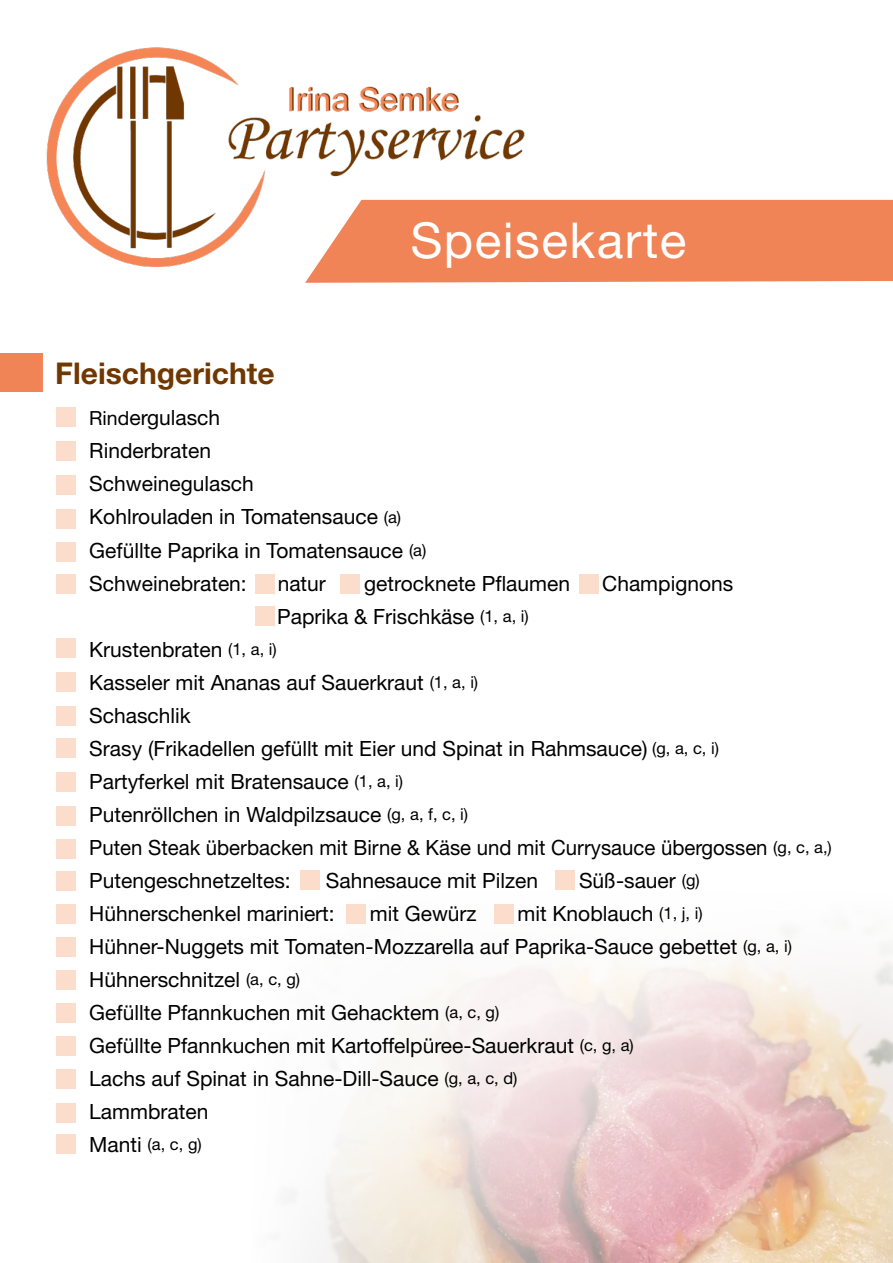
<style>
.page{position:relative;width:893px;height:1263px;background:#fff}
.page>*{position:absolute;margin:0;border:0;box-sizing:border-box;transform-origin:0 0}
.t1{font:49.5px "Helvetica Neue";letter-spacing:.03em;color:#fff}
.t2{font:700 30px "Helvetica Neue";color:#713700}
.t3{font:21px/33px "Helvetica Neue";color:#000}
.t4{font:16.5px "Helvetica Neue";color:#000}
.s1{font-size:19.5px}
.s2{font-size:16.5px}
.s3{font-size:21px}
</style>
<div class="page">
<img style="left:287px;top:884px;width:606px;height:379px">
<div style="left:0;top:353px;width:43px;height:38px;background:#f08456"></div>
<img style="left:46px;top:47px;width:527px;height:220px">
<svg style="left:305px;top:200px;width:588px;height:83px;background:#f18c61"></svg>
<div style="left:56px;top:407px;width:19px;height:19px;background:#fcddcc"></div>
<div style="left:56px;top:442px;width:19px;height:19px;background:#fcddcc"></div>
<div style="left:56px;top:475px;width:19px;height:19px;background:#fcddcc"></div>
<div style="left:56px;top:509px;width:19px;height:20px;background:#fcddcc"></div>
<div style="left:56px;top:543px;width:19px;height:19px;background:#fcddcc"></div>
<div style="left:56px;top:574px;width:19px;height:19px;background:#fcddcc"></div>
<div style="left:56px;top:639px;width:19px;height:19px;background:#fcddcc"></div>
<div style="left:56px;top:673px;width:19px;height:19px;background:#fcddcc"></div>
<div style="left:56px;top:707px;width:19px;height:19px;background:#fcddcc"></div>
<div style="left:56px;top:739px;width:19px;height:19px;background:#fcddcc"></div>
<div style="left:56px;top:773px;width:19px;height:19px;background:#fcddcc"></div>
<div style="left:56px;top:807px;width:19px;height:19px;background:#fcddcc"></div>
<div style="left:56px;top:840px;width:19px;height:19px;background:#fcddcc"></div>
<div style="left:56px;top:871px;width:19px;height:20px;background:#fcddcc"></div>
<div style="left:56px;top:904px;width:19px;height:20px;background:#fcddcc"></div>
<div style="left:56px;top:937px;width:19px;height:19px;background:#fcddcc"></div>
<div style="left:56px;top:970px;width:19px;height:19px;background:#fcddcc"></div>
<div style="left:56px;top:1003px;width:19px;height:19px;background:#fcddcc"></div>
<div style="left:56px;top:1036px;width:19px;height:19px;background:#fcddcc"></div>
<div style="left:56px;top:1069px;width:19px;height:19px;background:#fcddcc"></div>
<div style="left:56px;top:1103px;width:19px;height:19px;background:#fcddcc"></div>
<div style="left:255px;top:574px;width:19px;height:19px;background:#fcddcc"></div>
<div style="left:255px;top:606px;width:19px;height:19px;background:#fcddcc"></div>
<div style="left:301px;top:871px;width:19px;height:19px;background:#fcddcc"></div>
<div style="left:347px;top:905px;width:19px;height:19px;background:#fcddcc"></div>
<div style="left:494px;top:905px;width:19px;height:19px;background:#fcddcc"></div>
<div style="left:555px;top:871px;width:19px;height:19px;background:#fcddcc"></div>
<div style="left:340px;top:574px;width:19px;height:19px;background:#fcddcc"></div>
<div style="left:579px;top:574px;width:19px;height:19px;background:#fcddcc"></div>
<div style="left:56px;top:1134px;width:19px;height:19px;background:#fcddcc"></div>
<h1 class="t1" style="left:410px;top:211px;width:278px">Speisekarte</h1>
<h2 class="t2" style="left:55px;top:355px;width:221px">Fleischgerichte</h2>
<p class="t3" style="left:89px;top:401px;width:339px"><span class="s1">Rind</span>ergulasch<br>Rinderbraten<br>Schweinegulasch<br>Kohlrouladen in Tomatensauce <span class="s2">(a)<br></span>Gefüllte Paprika in Tomatensauce <span class="s2">(a)<br></span>Schweinebraten:</p>
<p class="t3" style="left:278px;top:566px;width:50px">natur</p>
<p class="t3" style="left:364px;top:566px;width:207px">getrocknete Pflaumen</p>
<p class="t3" style="left:602px;top:566px;width:133px">Champignons</p>
<p class="t3" style="left:277px;top:599px;width:253px">Paprika &amp; Frischkäse <span class="s2">(1, a, i)</span></p>
<p class="t3" style="left:89px;top:632px;width:744px">Krustenbraten <span class="s2">(1, a, i)<br></span>Kasseler mit Ananas auf Sauerkraut <span class="s2">(1, a, i)<br></span>Schaschlik<br>Srasy (Frikadellen gefüllt mit Eier und Spinat in Rahmsauce) <span class="s2">(g, a, c, i)<br></span>Partyferkel mit Bratensauce <span class="s2">(1, a, i)<br></span>Putenröllchen in Waldpilzsauce <span class="s2">(g, a, f, c, i)<br></span>Puten Steak überbacken mit Birne &amp; Käse und mit Currysauce übergossen <span class="s2">(g, c, a,)<br></span>Putengeschnetzeltes:</p>
<p class="t3" style="left:326px;top:863px;width:214px">Sahnesauce mit Pilzen</p>
<p class="t3" style="left:579px;top:863px;width:122px">Süß-sauer <span class="s2">(g)</span></p>
<p class="t3" style="left:89px;top:896px;width:247px">Hühnerschenkel mariniert:</p>
<p class="t3" style="left:370px;top:896px;width:108px">mit Gewürz</p>
<p class="t3" style="left:89px;top:896px;width:704px;text-indent:428px">mit Knoblauch <span class="s2">(1, j, i)<br></span>Hühner-Nuggets mit Tomaten-Mozzarella auf Paprika-Sauce gebettet <span class="s2">(g, a, i)<br></span>Hühnerschnitzel <span class="s2">(a, c, g)<br></span>Gefüllte Pfannkuchen mit Gehacktem <span class="s2">(a, c, g)<br></span>Gefüllte Pfannkuchen mit Kartoffelpüree-Sauerkraut <span class="s2">(c, g, a)<br></span>Lachs auf Spinat in Sahne-Dill-Sauce <span class="s2">(g, a, c, d)<br></span>Lammbraten</p>
<p class="t4" style="left:89px;top:1134px;width:114px"><span class="s3">Manti</span> (a, c, g)</p>
</div>
